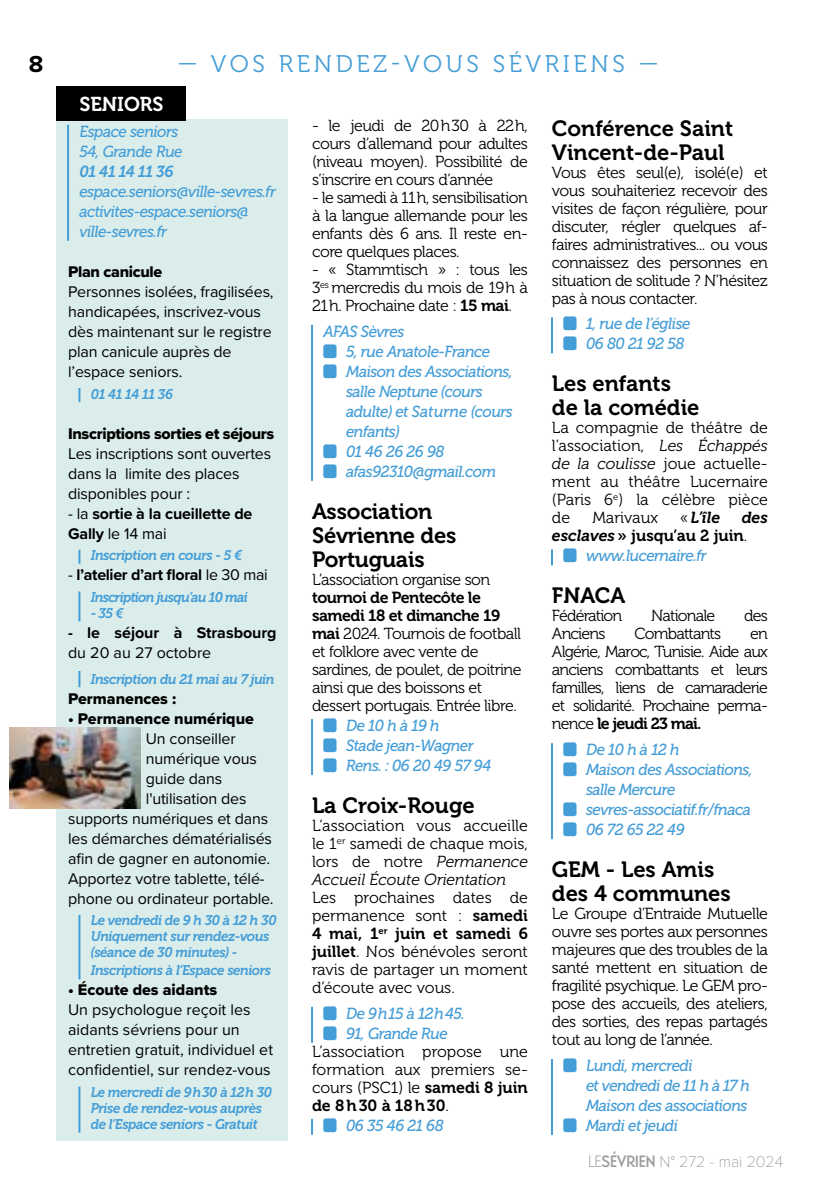
<style>
.page{position:relative;width:840px;height:1191px;background:#fff}
.page>*{position:absolute;margin:0;border:0;box-sizing:border-box;transform-origin:0 0}
.t1{font:24px "Museo 300";letter-spacing:.15em;color:#449dd7}
.t2{font:700 24px "Proxima Nova";color:#000}
.t3{font:22px/24px "Museo 700";color:#000}
.t4{font:20px "Museo 700";letter-spacing:-.005em;color:#fff}
.t5{font:16px/18px "Museo 300";letter-spacing:-.03em;color:#000;text-align:justify}
.t6{font:italic 16px/20px "Museo 500";letter-spacing:-.03em;color:#449dd7;scale:.96 1}
.t7{font:16px/20px "Proxima Nova";letter-spacing:-.01em;color:#000}
.t8{font:700 16px/20px "Proxima Nova";letter-spacing:-.01em;color:#000}
.t9{font:16px/18px "Museo 300";color:#000}
.t10{font:16px "Proxima Nova Extrabld";color:#000}
.t11{font:16px/18px "Museo 700";color:#000}
.t12{font:16px/18px "Museo 700";letter-spacing:-.03em;color:#000}
.t13{font:16px "Proxima Nova Extrabld";letter-spacing:-.02em;color:#000}
.t14{font:16px "Museo 300";letter-spacing:-.05em;color:#000}
.t15{font:100 16px "Proxima Nova T";color:#858584}
.t16{font:16px "Museo 700";letter-spacing:-.05em;color:#000}
.t17{font:16px "Museo 700";letter-spacing:.06em;color:#000}
.t18{font:italic 16px "Museo 700";letter-spacing:-.03em;color:#449dd7;scale:.96 1}
.t19{font:italic 16px "Museo 700";color:#000}
.t20{font:italic 14px/16px "Museo 700";letter-spacing:-.03em;color:#449dd7;scale:.96 1}
.t21{font:italic 14px "Museo 700";letter-spacing:-.05em;color:#449dd7;scale:.96 1}
.s1{font-weight:400}
.s2{font-family:"Museo 700"}
.s3{font-style:italic}
.s4{font-family:"Museo 300"}
.s5{font-family:"Museo 300";font-style:normal}
.s6{font-family:"Guildford Pro";font-weight:300;color:#9d9d9c}
.s7{font-family:"Guildford Pro";font-weight:500;color:#9d9d9c}
</style>
<div class="page">
<hr style="left:311px;top:325px;width:2px;height:156px;background:#449dd7">
<hr style="left:311px;top:719px;width:2px;height:56px;background:#449dd7">
<hr style="left:311px;top:1006px;width:2px;height:36px;background:#449dd7">
<svg style="left:311px;top:1118px;width:2px;height:16px"></svg>
<hr style="left:550px;top:317px;width:2px;height:36px;background:#449dd7">
<svg style="left:551px;top:549px;width:1px;height:16px"></svg>
<hr style="left:550px;top:743px;width:2px;height:96px;background:#449dd7">
<hr style="left:550px;top:1059px;width:2px;height:76px;background:#449dd7">
<div style="left:57px;top:119px;width:231px;height:1021px;background:#daedeb"></div>
<hr style="left:67px;top:125px;width:2px;height:116px;background:#449dd7">
<svg style="left:78px;top:388px;width:2px;height:14px"></svg>
<svg style="left:78px;top:550px;width:2px;height:14px"></svg>
<hr style="left:78px;top:591px;width:2px;height:30px;background:#449dd7">
<svg style="left:78px;top:671px;width:2px;height:16px"></svg>
<hr style="left:78px;top:915px;width:2px;height:64px;background:#449dd7">
<hr style="left:78px;top:1086px;width:2px;height:46px;background:#449dd7">
<div style="left:57px;top:86px;width:129px;height:34px;background:#000"></div>
<img style="left:10px;top:728px;width:130px;height:80px">
<h1 class="t2" style="left:29px;top:46px;width:16px">8</h1>
<p class="t4" style="left:79px;top:93px;width:85px">SENIORS</p>
<h1 class="t1" style="left:177px;top:51px;width:482px">— VOS RENDEZ-VOUS SÉVRIENS —</h1>
<p class="t6" style="left:79px;top:121px;width:109px">Espace seniors<br>54, Grande Rue</p>
<p class="t18" style="left:79px;top:162px;width:99px">01 41 14 11 36</p>
<p class="t6" style="left:79px;top:181px;width:206px">espace.seniors@ville-sevres.fr activites-espace.seniors@ ville-sevres.fr</p>
<p class="t13" style="left:68px;top:259px;width:96px">Plan canicule</p>
<p class="t7" style="left:68px;top:281px;width:207px">Personnes isolées, fragilisées, handicapées, inscrivez-vous dès maintenant sur le registre plan canicule auprès de l’espace seniors.</p>
<p class="t20" style="left:91px;top:386px;width:87px">01 41 14 11 36</p>
<p class="t13" style="left:68px;top:421px;width:207px">Inscriptions sorties et séjours</p>
<p class="t7" style="left:68px;top:442px;width:204px">Les inscriptions sont ouvertes dans la limite des places disponibles pour :</p>
<p class="t8" style="left:68px;top:503px;width:186px"><span class="s1">- la</span> sortie à la cueillette de<br>Gally <span class="s1">le 14 mai</span></p>
<p class="t20" style="left:91px;top:547px;width:159px">Inscription en cours - 5 €</p>
<p class="t8" style="left:68px;top:564px;width:201px"><span class="s1">-</span> l’atelier d’art floral <span class="s1">le 30 mai</span></p>
<p class="t21" style="left:91px;top:589px;width:165px">Inscription jusqu’au 10 mai</p>
<p class="t20" style="left:91px;top:605px;width:36px">- 35 €</p>
<p class="t8" style="left:68px;top:622px;width:210px">- le séjour à Strasbourg</p>
<p class="t7" style="left:68px;top:642px;width:145px">du 20 au 27 octobre</p>
<p class="t20" style="left:91px;top:671px;width:193px">Inscription du 21 mai au 7 juin</p>
<p class="t10" style="left:68px;top:686px;width:110px">Permanences :</p>
<p class="t10" style="left:68px;top:706px;width:187px">• Permanence numérique</p>
<p class="t7" style="left:146px;top:727px;width:91px">Un conseiller</p>
<p class="t7" style="left:146px;top:747px;width:112px">numérique vous</p>
<p class="t7" style="left:146px;top:767px;width:78px">guide dans</p>
<p class="t7" style="left:146px;top:787px;width:102px">l'utilisation des</p>
<p class="t7" style="left:68px;top:807px;width:201px">supports numériques et dans</p>
<p class="t7" style="left:68px;top:827px;width:205px">les démarches dématérialisés</p>
<p class="t7" style="left:68px;top:847px;width:203px">afin de gagner en autonomie.</p>
<p class="t7" style="left:68px;top:867px;width:198px">Apportez votre tablette, télé-</p>
<p class="t7" style="left:68px;top:887px;width:207px">phone ou ordinateur portable.</p>
<p class="t20" style="left:91px;top:912px;width:195px">Le vendredi de 9 h 30 à 12 h 30<br>Uniquement sur rendez-vous (séance de 30 minutes) -</p>
<p class="t20" style="left:91px;top:962px;width:189px">Inscriptions à l’Espace seniors</p>
<p class="t10" style="left:68px;top:978px;width:150px">• Écoute des aidants</p>
<p class="t7" style="left:68px;top:999px;width:206px">Un psychologue reçoit les aidants sévriens pour un entretien gratuit, individuel et confidentiel, sur rendez-vous</p>
<p class="t20" style="left:91px;top:1084px;width:190px">Le mercredi de 9h30 à 12h 30<br>Prise de rendez-vous auprès de l’Espace seniors - Gratuit</p>
<p class="t5" style="left:312px;top:117px;width:217px">- le jeudi de 20h30 à 22h, cours d’allemand pour adultes (niveau moyen). Possibilité de s’inscrire en cours d’année</p>
<p class="t5" style="left:312px;top:189px;width:217px">- le samedi à 11h, sensibilisation à la langue allemande pour les enfants dès 6 ans. Il reste en&shy;core quelques places.</p>
<p class="t5" style="left:312px;top:261px;width:217px">- « Stammtisch » : tous les 3<sup>es</sup> mercredis du mois de 19h à 21h. Prochaine date : <span class="s2">15 mai</span>.</p>
<p class="t6" style="left:346px;top:321px;width:175px;text-indent:-23px">AFAS Sèvres<br>5, rue Anatole-France<br>Maison des Associations, salle Neptune (cours adulte) et Saturne (cours enfants)<br>01 46 26 26 98 afas92310@gmail.com</p>
<h2 class="t3" style="left:312px;top:499px;width:146px">Association<br>Sévrienne des<br>Portuguais</h2>
<p class="t5" style="left:312px;top:571px;width:180px">L’association organise son</p>
<p class="t12" style="left:312px;top:588px;width:189px">tournoi de Pentecôte le samedi 18 et dimanche 19</p>
<p class="t5" style="left:312px;top:625px;width:211px;text-align:left"><span class="s2">mai</span> 2024. Tournois de football et folklore avec vente de sardines, de poulet, de poitrine ainsi que des boissons et dessert portugais. Entrée libre.</p>
<p class="t6" style="left:346px;top:715px;width:153px">De 10 h à 19 h<br>Stade jean-Wagner<br>Rens. : 06 20 49 57 94</p>
<h2 class="t3" style="left:312px;top:793px;width:164px">La Croix-Rouge</h2>
<p class="t5" style="left:312px;top:817px;width:217px">L’association vous accueille le 1<sup>er</sup> samedi de chaque mois, lors de notre <span class="s3">Permanence Accueil Écoute Orientation</span></p>
<p class="t9" style="left:312px;top:889px;width:217px">Les prochaines dates de permanence sont : <span class="s2">samedi</span></p>
<p class="t11" style="left:312px;top:924px;width:217px">4 mai, 1<sup>er</sup> juin et samedi 6</p>
<p class="t5" style="left:312px;top:943px;width:217px"><span class="s2">juillet</span>. Nos bénévoles seront ravis de partager un moment d’écoute avec vous.</p>
<p class="t6" style="left:346px;top:1003px;width:125px">De 9h15 à 12h45.<br>91, Grande Rue</p>
<p class="t5" style="left:312px;top:1042px;width:217px">L’association propose une formation aux premiers se&shy;cours (PSC1) le <span class="s2">samedi 8 juin</span></p>
<p class="t17" style="left:312px;top:1096px;width:138px">de 8h30 à 18h30<span class="s4">.</span></p>
<p class="t6" style="left:346px;top:1115px;width:103px">06 35 46 21 68</p>
<h2 class="t3" style="left:551px;top:116px;width:183px">Conférence Saint<br>Vincent-de-Paul</h2>
<p class="t5" style="left:551px;top:163px;width:217px">Vous êtes seul(e), isolé(e) et vous souhaiteriez recevoir des visites de façon régulière, pour discuter, régler quelques af&shy;faires administratives... ou vous connaissez des personnes en situation de solitude ? N’hésitez pas à nous contacter.</p>
<p class="t6" style="left:585px;top:314px;width:110px">1, rue de l’église<br>06 80 21 92 58</p>
<h2 class="t3" style="left:551px;top:372px;width:149px">Les enfants de la comédie</h2>
<p class="t5" style="left:551px;top:419px;width:217px">La compagnie de théâtre de l’association, <span class="s3">Les Échappés de la coulisse</span> joue actuelle&shy;ment au théâtre Lucernaire (Paris 6<sup>e</sup>) la célèbre pièce de</p>
<p class="t9" style="left:592px;top:509px;width:67px">Marivaux</p>
<p class="t19" style="left:680px;top:509px;width:41px"><span class="s5">«</span>L’île</p>
<p class="t11" style="left:551px;top:509px;width:217px;text-indent:189px"><span class="s3">des esclaves</span>» jusqu’au 2 juin<span class="s4">.</span></p>
<p class="t6" style="left:585px;top:546px;width:127px">www.lucernaire.fr</p>
<h2 class="t3" style="left:551px;top:584px;width:75px">FNACA</h2>
<p class="t14" style="left:551px;top:607px;width:72px">Fédération</p>
<p class="t14" style="left:650px;top:607px;width:66px">Nationale</p>
<p class="t5" style="left:743px;top:607px;width:25px">des</p>
<p class="t14" style="left:551px;top:625px;width:55px">Anciens</p>
<p class="t14" style="left:634px;top:625px;width:88px">Combattants</p>
<p class="t5" style="left:551px;top:625px;width:217px;text-indent:198px">en Algérie, Maroc, Tunisie. Aide aux anciens combattants et leurs familles, liens de camaraderie et solidarité. Prochaine perma-</p>
<p class="t16" style="left:551px;top:715px;width:151px"><span class="s4">nence</span> le jeudi 23 mai.</p>
<p class="t6" style="left:585px;top:739px;width:175px">De 10 h à 12 h<br>Maison des Associations, salle Mercure sevres-associatif.fr/fnaca<br>06 72 65 22 49</p>
<h2 class="t3" style="left:551px;top:858px;width:180px">GEM - Les Amis des 4 communes</h2>
<p class="t5" style="left:551px;top:905px;width:217px">Le Groupe d’Entraide Mutuelle ouvre ses portes aux personnes majeures que des troubles de la santé mettent en situation de fragilité psychique. Le GEM pro&shy;pose des accueils, des ateliers, des sorties, des repas partagés tout au long de l’année.</p>
<p class="t6" style="left:585px;top:1055px;width:172px">Lundi, mercredi<br>et vendredi de 11 h à 17 h<br>Maison des associations<br>Mardi et jeudi</p>
<p class="t15" style="left:587px;top:1149px;width:197px"><span class="s6">LE</span><span class="s7">SÉVRIEN</span> N° 272 - mai 2024</p>
</div>
